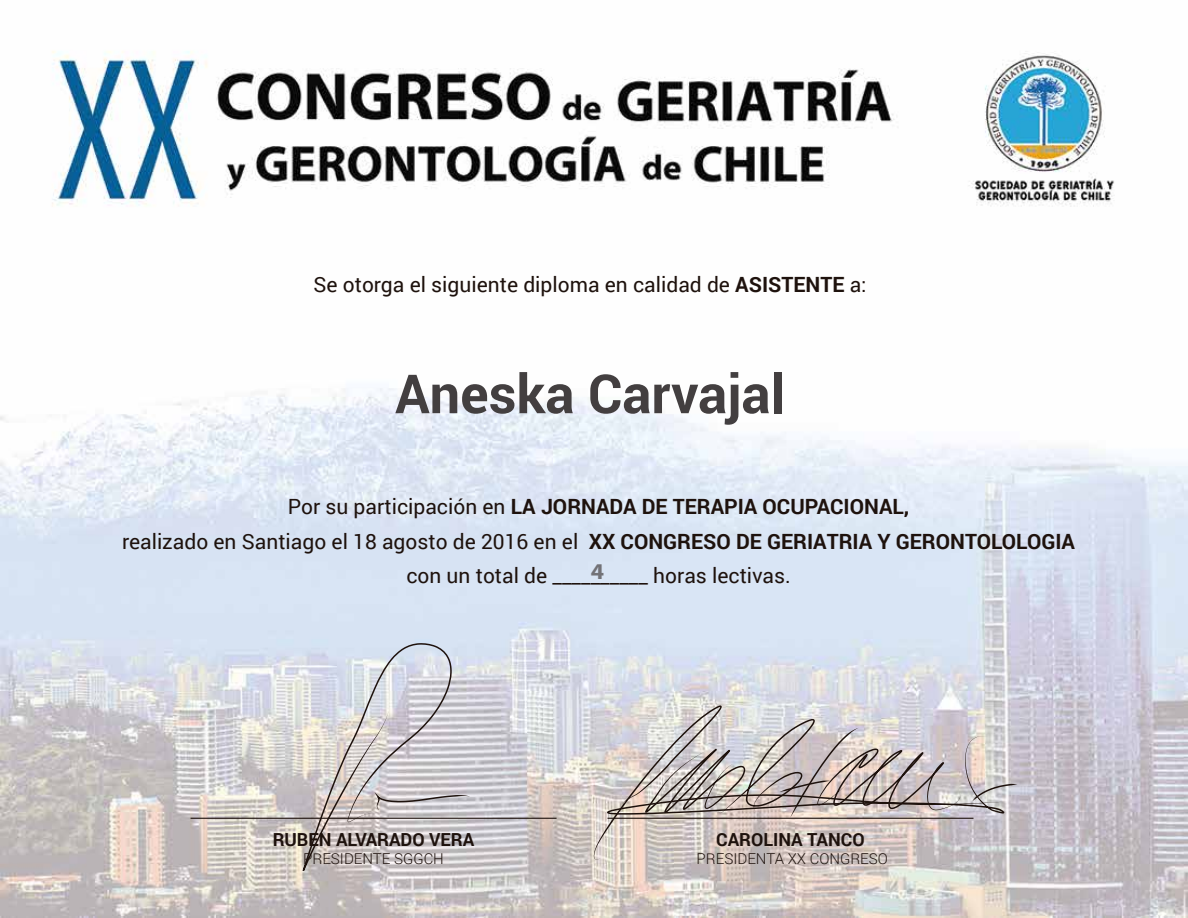
<style>
.page{position:relative;width:1188px;height:918px;background:#fff}
.page>*{position:absolute;margin:0;border:0;box-sizing:border-box;transform-origin:0 0}
.t1{font:700 54px "Roboto";color:#433f40}
.t2{font:700 22.65px "Myriad Pro";color:#727277;scale:1.06 1}
.t3{font:21px/34.5px "Roboto";color:#1e120d;text-align:center}
.t4{font:700 18px "Roboto";color:#1e120d}
.t5{font:300 15px "Roboto";color:#1e120d}
.s1{font-weight:700}
</style>
<div class="page">
<img style="left:0;top:51px;width:1188px;height:867px">
<hr style="left:191px;top:818px;width:366px;height:1px;background:#1e120d">
<svg style="left:594px;top:705px;width:423px;height:155px"></svg>
<svg style="left:303px;top:643px;width:167px;height:228px"></svg>
<p class="t3" style="left:313px;top:267px;width:555px">Se otorga el siguiente diploma en calidad de <span class="s1">ASISTENTE</span> a:</p>
<h1 class="t1" style="left:395px;top:356px;width:391px">Aneska Carvajal</h1>
<p class="t3" style="left:122px;top:488px;width:954px">Por su participación en <span class="s1">LA JORNADA DE TERAPIA OCUPACIONAL,<br></span>realizado en Santiago el 18 agosto de 2016 en el <span class="s1">XX CONGRESO DE GERIATRIA Y GERONTOLOLOGIA </span>con un total de __________ horas lectivas.</p>
<p class="t2" style="left:591px;top:557px;width:14px">4</p>
<p class="t4" style="left:273px;top:827px;width:203px">RUBEN ALVARADO VERA</p>
<p class="t5" style="left:303px;top:848px;width:142px">PRESIDENTE SGGCH</p>
<p class="t4" style="left:716px;top:827px;width:150px">CAROLINA TANCO</p>
<p class="t5" style="left:697px;top:848px;width:193px">PRESIDENTA XX CONGRESO</p>
</div>
